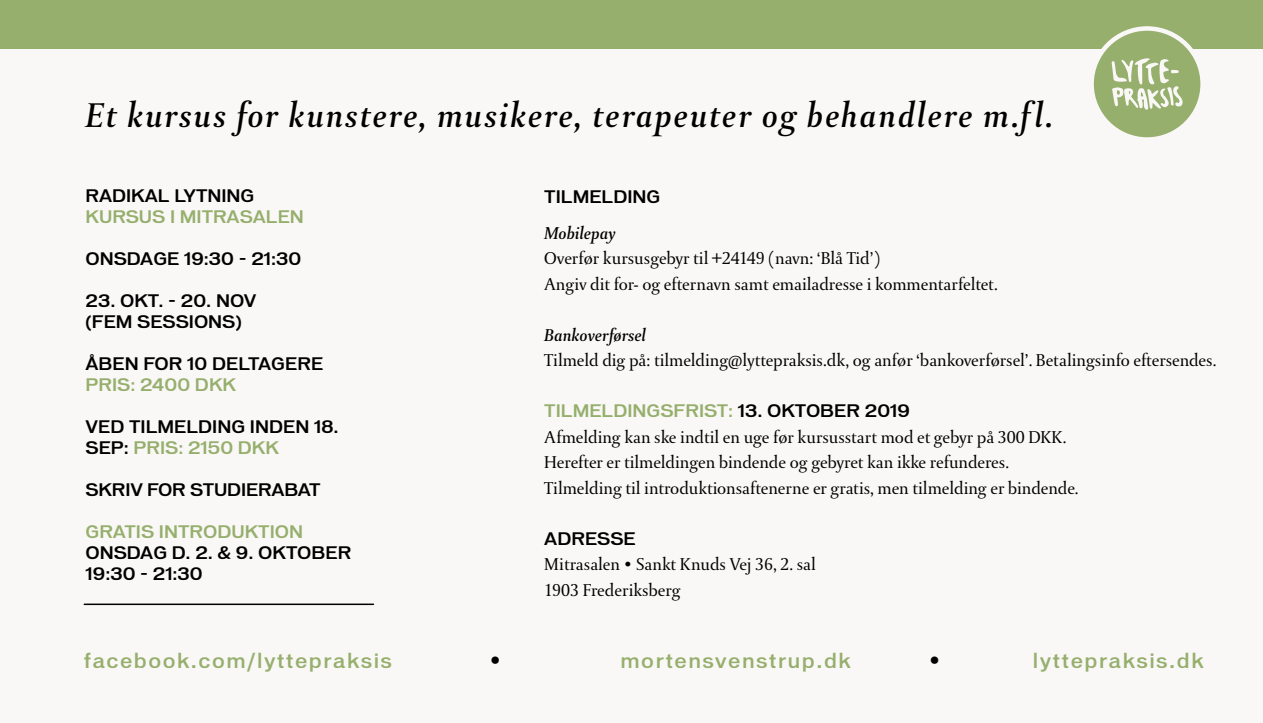
<style>
.page{position:relative;width:1263px;height:723px;background:#faf8f7}
.page>*{position:absolute;margin:0;border:0;box-sizing:border-box;transform-origin:0 0}
.t1{font:italic 500 36px "DTL Paradox T";letter-spacing:.05em;color:#000}
.t2{font:500 19.8px "Vonnes";letter-spacing:.08em;color:#96af6d}
.t3{font:500 19.8px "Vonnes";color:#000}
.t4{font:18px/25.5px "DTL Paradox T";color:#000}
.t5{font:italic 500 18px "DTL Paradox T";color:#000}
.t6{font:500 16.5px/21px "Vonnes";color:#000}
.t7{font:500 16.5px/21px "Vonnes";color:#96af6d}
.s1{color:#000}
.s2{color:#96af6d}
</style>
<div class="page">
<div style="left:0;top:0;width:1263px;height:49px;background:#96af6d"></div>
<div style="left:1091px;top:28px;width:111px;height:111px;background:#96af6d;border-radius:50%"></div>
<div style="left:1089px;top:26px;width:116px;height:116px;border:4px solid #faf8f7;border-radius:50%"></div>
<svg style="left:1112px;top:58px;width:70px;height:52px"></svg>
<hr style="left:84px;top:603px;width:289px;height:2px;background:#000">
<p class="t1" style="left:86px;top:95px;width:969px">Et kursus for kunstere, musikere, terapeuter og behandlere m.fl.</p>
<p class="t7" style="left:86px;top:185px;width:220px"><span class="s1">RADIKAL LYTNING<br></span>KURSUS I MITRASALEN</p>
<p class="t6" style="left:86px;top:248px;width:217px">ONSDAGE 19:30 - 21:30</p>
<p class="t6" style="left:86px;top:290px;width:172px">23. OKT. - 20. NOV (FEM SESSIONS)</p>
<p class="t6" style="left:86px;top:353px;width:239px">ÅBEN FOR 10 DELTAGERE</p>
<p class="t7" style="left:86px;top:374px;width:152px">PRIS: 2400 DKK</p>
<p class="t6" style="left:86px;top:416px;width:255px">VED TILMELDING INDEN 18.<br>SEP: <span class="s2">PRIS: 2150 DKK</span></p>
<p class="t6" style="left:86px;top:479px;width:237px">SKRIV FOR STUDIERABAT</p>
<p class="t6" style="left:86px;top:521px;width:267px"><span class="s2">GRATIS INTRODUKTION<br></span>ONSDAG D. 2. &amp; 9. OKTOBER</p>
<p class="t6" style="left:86px;top:563px;width:119px">19:30 - 21:30</p>
<p class="t6" style="left:544px;top:186px;width:118px">TILMELDING</p>
<p class="t5" style="left:544px;top:223px;width:73px">Mobilepay</p>
<p class="t4" style="left:544px;top:246px;width:337px">Overfør kursusgebyr til +24149 (navn: ‘Blå Tid’)</p>
<p class="t4" style="left:544px;top:271px;width:455px">Angiv dit for- og efternavn samt emailadresse i kommentarfeltet.</p>
<p class="t5" style="left:544px;top:325px;width:103px">Bankoverførsel</p>
<p class="t4" style="left:544px;top:348px;width:674px">Tilmeld dig på: tilmelding@lyttepraksis.dk, og anfør ‘bankoverførsel’. Betalingsinfo eftersendes.</p>
<p class="t7" style="left:544px;top:401px;width:367px">TILMELDINGSFRIST: <span class="s1">13. OKTOBER 2019</span></p>
<p class="t4" style="left:544px;top:424px;width:536px">Afmelding kan ske indtil en uge før kursusstart mod et gebyr på 300 DKK.<br>Herefter er tilmeldingen bindende og gebyret kan ikke refunderes.<br>Tilmelding til introduktionsaftenerne er gratis, men tilmelding er bindende.</p>
<p class="t6" style="left:544px;top:528px;width:93px">ADRESSE</p>
<p class="t4" style="left:544px;top:552px;width:273px">Mitrasalen • Sankt Knuds Vej 36, 2. sal</p>
<p class="t4" style="left:544px;top:577px;width:138px">1903 Frederiksberg</p>
<p class="t2" style="left:84px;top:649px;width:309px">facebook.com/lyttepraksis</p>
<p class="t3" style="left:491px;top:649px;width:11px">•</p>
<p class="t2" style="left:620px;top:649px;width:232px">mortensvenstrup.dk</p>
<p class="t3" style="left:930px;top:649px;width:11px">•</p>
<p class="t2" style="left:1033px;top:649px;width:172px">lyttepraksis.dk</p>
</div>
